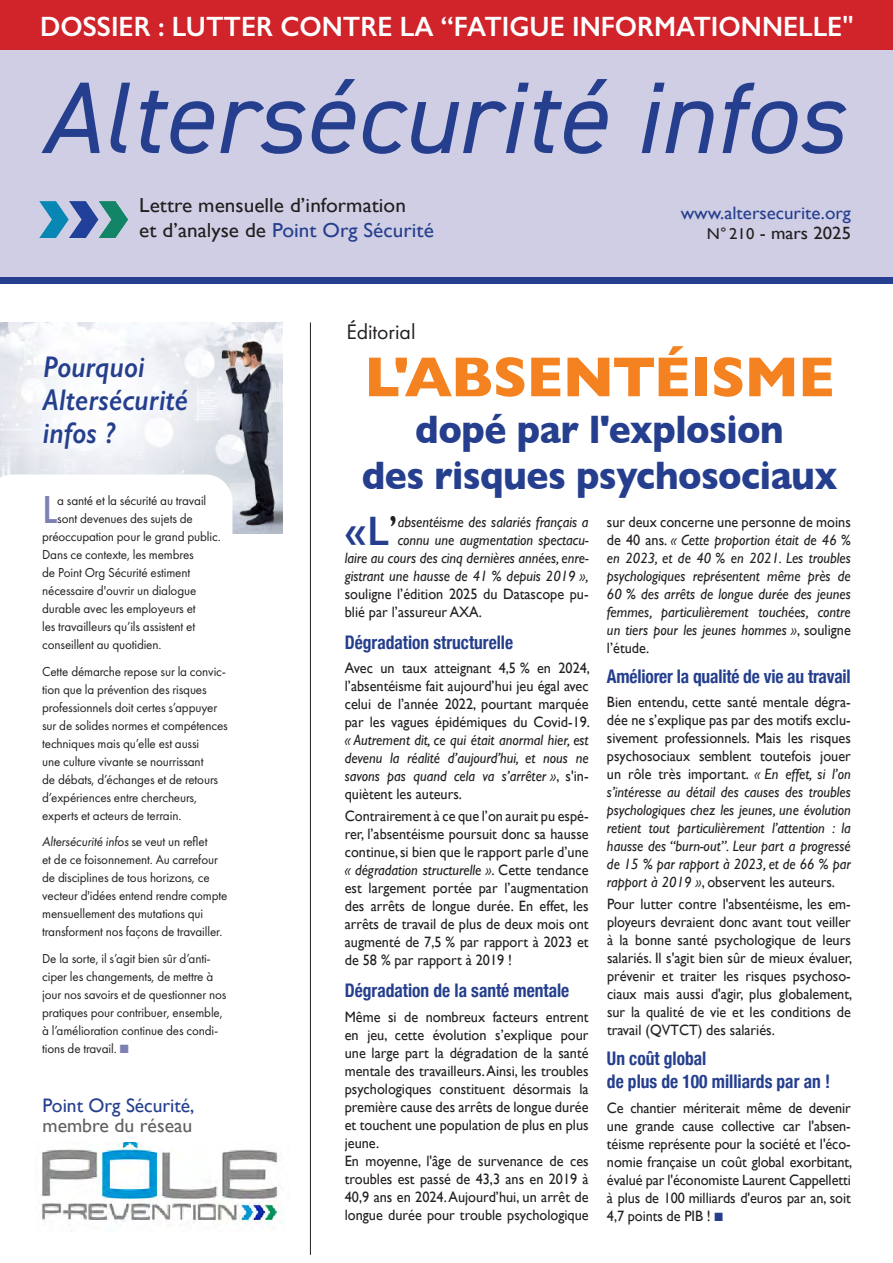
<style>
.page{position:relative;width:893px;height:1263px;background:#fff}
.page>*{position:absolute;margin:0;border:0;box-sizing:border-box;transform-origin:0 0}
.t1{font:italic 102px "DIN2014";letter-spacing:.005em;color:#253f8e}
.t2{font:700 57px "Gill Sans";letter-spacing:-.02em;color:#f58220}
.t3{font:600 41.4px "Gill Sans";color:#253f8e;scale:.94 1}
.t4{font:700 40.5px/46.5px "Gill Sans";letter-spacing:-.01em;color:#253f8e;text-align:center;scale:.91 1}
.t5{font:500 40.5px "Futura PT";color:#7d80b5}
.t6{font:italic 600 30px/33px "Gill Sans";letter-spacing:.005em;color:#253f8e;scale:.94 1}
.t7{font:600 28.05px "Gill Sans";color:#fff;scale:.94 1}
.t8{font:21.75px "Futura PT";color:#231f20}
.t9{font:20.25px/25.5px "Gill Sans";color:#231f20;scale:1.05 1}
.t10{font:19.5px/20.2px "Gill Sans";color:#253f8e}
.t11{font:700 condensed 18.75px/23.2px "Helvetica Neue";color:#253f8e;scale:.93 1}
.t12{font:18px "Gill Sans";color:#253f8e;scale:1.05 1}
.t13{font:17.7px "Gill Sans";color:#231f20;scale:1.06 1}
.t14{font:15px/18px "Gill Sans";color:#231f20;text-align:justify;scale:.95 1}
.t15{font:italic 15px/18px "Gill Sans";color:#231f20;text-align:justify;scale:.95 1}
.t16{font:13.5px/18px "Futura PT";letter-spacing:-.01em;color:#231f20}
.s1{color:#253f8e}
.s2{font-size:15.75px}
.s3{font-style:italic}
.s4{font-size:13.95px}
.s5{color:#7d80b5}
.s6{color:#616164}
.s7{font-weight:400;color:#231f20}
.s8{font-style:normal}
</style>
<div class="page">
<img style="left:1px;top:322px;width:281px;height:212px">
<svg style="left:0;top:474px;width:232px;height:60px"></svg>
<div style="left:1px;top:29px;width:892px;height:253px;background:#cfcee4"></div>
<hr style="left:310px;top:322px;width:1px;height:933px;background:#231f20">
<div style="left:0;top:277px;width:893px;height:6px;background:#253f8e"></div>
<img style="left:39px;top:201px;width:89px;height:37px">
<img style="left:41px;top:1143px;width:241px;height:85px">
<div style="left:1px;top:0;width:892px;height:50px;background:#d1232a"></div>
<p class="t7" style="left:40px;top:10px;width:867px">DOSSIER : LUTTER CONTRE LA “FATIGUE INFORMATIONNELLE"</p>
<p class="t1" style="left:40px;top:54px;width:805px">Altersécurité infos</p>
<p class="t9" style="left:139px;top:192px;width:282px">Lettre mensuelle d’information<br>et d’analyse de <span class="s1">Point Org Sécurité</span></p>
<p class="t8" style="left:346px;top:319px;width:71px">Éditorial</p>
<p class="t12" style="left:681px;top:202px;width:164px">www.altersecurite.org</p>
<p class="t13" style="left:707px;top:223px;width:137px"><span class="s2">N° 210</span> - mars 2025</p>
<p class="t6" style="left:43px;top:350px;width:110px">Pourquoi</p>
<p class="t6" style="left:43px;top:383px;width:156px">Altersécurité infos ?</p>
<p class="t5" style="left:42px;top:486px;width:17px">L</p>
<p class="t16" style="left:57px;top:492px;width:151px">a santé et la sécurité au travail</p>
<p class="t16" style="left:57px;top:510px;width:137px">sont devenues des sujets de</p>
<p class="t16" style="left:42px;top:528px;width:180px">préoccupation pour le grand public.</p>
<p class="t16" style="left:42px;top:546px;width:153px">Dans ce contexte, les membres</p>
<p class="t16" style="left:42px;top:564px;width:150px">de Point Org Sécurité estiment</p>
<p class="t16" style="left:42px;top:582px;width:156px">nécessaire d'ouvrir un dialogue</p>
<p class="t16" style="left:42px;top:600px;width:155px">durable avec les employeurs et</p>
<p class="t16" style="left:42px;top:618px;width:155px">les travailleurs qu’ils assistent et</p>
<p class="t16" style="left:42px;top:636px;width:121px">conseillent au quotidien.</p>
<p class="t16" style="left:42px;top:662px;width:187px">Cette démarche repose sur la convic&shy;tion que la prévention des risques professionnels doit certes s’appuyer sur de solides normes et compétences techniques mais qu’elle est aussi<br>une culture vivante se nourrissant<br>de débats, d’échanges et de retours d’expériences entre chercheurs, experts et acteurs de terrain.</p>
<p class="t16" style="left:42px;top:833px;width:187px"><span class="s3">Altersécurité infos</span> se veut un reflet<br>et de ce foisonnement. Au carrefour de disciplines de tous horizons, ce vecteur d'idées entend rendre compte mensuellement des mutations qui transforment nos façons de travailler.</p>
<p class="t16" style="left:42px;top:949px;width:186px">De la sorte, il s’agit bien sûr d’anti&shy;ciper les changements, de mettre à jour nos savoirs et de questionner nos pratiques pour contribuer, ensemble, à l’amélioration continue des condi&shy;tions de travail<span class="s4">.</span> <span class="s5">■</span></p>
<p class="t10" style="left:43px;top:1095px;width:153px">Point Org Sécurité, <span class="s6">membre du réseau</span></p>
<p class="t2" style="left:364px;top:332px;width:472px">L'ABSENTÉISME</p>
<p class="t4" style="left:362px;top:405px;width:524px">dopé par l'explosion<br>des risques psychosociaux</p>
<p class="t3" style="left:345px;top:506px;width:58px">«L<span class="s7">’</span></p>
<p class="t15" style="left:398px;top:513px;width:202px">absentéisme des salariés français a</p>
<p class="t15" style="left:398px;top:531px;width:202px">connu une augmentation spectacu-</p>
<p class="t15" style="left:345px;top:549px;width:258px">laire au cours des cinq dernières années, enre-</p>
<p class="t15" style="left:345px;top:567px;width:258px">gistrant une hausse de 41 % depuis 2019 »,</p>
<p class="t14" style="left:345px;top:585px;width:258px">souligne l’édition 2025 du Datascope pu-</p>
<p class="t14" style="left:345px;top:603px;width:146px">blié par l’assureur AXA.</p>
<p class="t11" style="left:345px;top:629px;width:183px">Dégradation structurelle</p>
<p class="t14" style="left:345px;top:659px;width:260px">Avec un taux atteignant 4,5 % en 2024, l’absentéisme fait aujourd’hui jeu égal avec celui de l’année 2022, pourtant marquée par les vagues épidémiques du Covid-19. <span class="s3">« Autrement dit, ce qui était anormal hier, est devenu la réalité d’aujourd’hui, et nous ne savons pas quand cela va s’arrêter »</span>, s'in&shy;quiètent les auteurs.</p>
<p class="t14" style="left:345px;top:807px;width:258px">Contrairement à ce que l’on aurait pu espé&shy;rer, l’absentéisme poursuit donc sa hausse continue, si bien que le rapport parle d’une <span class="s3">« dégradation structurelle »</span>. Cette tendance est largement portée par l’augmentation des arrêts de longue durée. En effet, les arrêts de travail de plus de deux mois ont augmenté de 7,5 % par rapport à 2023 et de 58 % par rapport à 2019 !</p>
<p class="t11" style="left:345px;top:978px;width:243px">Dégradation de la santé mentale</p>
<p class="t14" style="left:345px;top:1007px;width:258px">Même si de nombreux facteurs entrent en jeu, cette évolution s’explique pour une large part la dégradation de la santé mentale des travailleurs. Ainsi, les troubles psychologiques constituent désormais la première cause des arrêts de longue durée et touchent une population de plus en plus jeune.</p>
<p class="t14" style="left:345px;top:1151px;width:258px">En moyenne, l'âge de survenance de ces troubles est passé de 43,3 ans en 2019 à 40,9 ans en 2024. Aujourd’hui, un arrêt de longue durée pour trouble psychologique</p>
<p class="t15" style="left:607px;top:513px;width:258px"><span class="s8">sur deux concerne une personne de moins de 40 ans.</span> « Cette proportion était de 46 % en 2023, et de 40 % en 2021. Les troubles psychologiques représentent même près de 60 % des arrêts de longue durée des jeunes femmes, particulièrement touchées, contre un tiers pour les jeunes hommes »<span class="s8">, souligne l’étude.</span></p>
<p class="t11" style="left:607px;top:663px;width:264px">Améliorer la qualité de vie au travail</p>
<p class="t15" style="left:607px;top:693px;width:258px"><span class="s8">Bien entendu, cette santé mentale dégra&shy;dée ne s’explique pas par des motifs exclu&shy;sivement professionnels. Mais les risques psychosociaux semblent toutefois jouer un rôle très important.</span> « En effet, si l’on s’intéresse au détail des causes des troubles psychologiques chez les jeunes, une évolution retient tout particulièrement l’attention : la hausse des “burn-out’’. Leur part a progressé de 15 % par rapport à 2023, et de 66 % par rapport à 2019 »<span class="s8">, observent les auteurs.</span></p>
<p class="t14" style="left:607px;top:895px;width:260px">Pour lutter contre l'absentéisme, les em&shy;ployeurs devraient donc avant tout veiller à la bonne santé psychologique de leurs salariés. Il s'agit bien sûr de mieux évaluer, prévenir et traiter les risques psychoso&shy;ciaux mais aussi d'agir, plus globalement, sur la qualité de vie et les conditions de travail (QVTCT) des salariés.</p>
<p class="t11" style="left:607px;top:1045px;width:241px">Un coût global<br>de plus de 100 milliards par an !</p>
<p class="t14" style="left:607px;top:1098px;width:260px">Ce chantier mériterait même de devenir une grande cause collective car l'absen&shy;téisme représente pour la société et l'éco&shy;nomie française un coût global exorbitant, évalué par l'économiste Laurent Cappelletti à plus de 100 milliards d'euros par an, soit 4,7 points de PIB ! <span class="s1">■</span></p>
</div>
